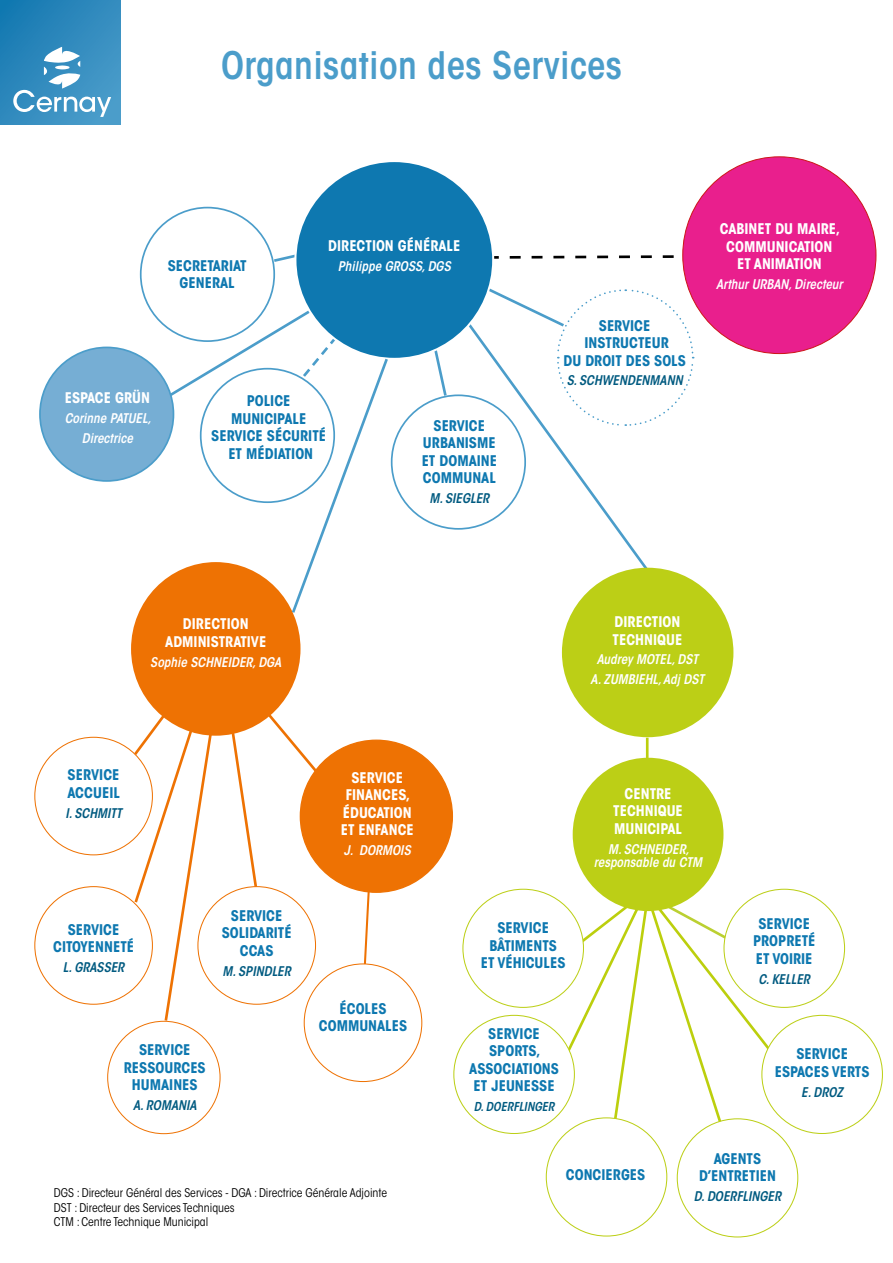
<style>
.page{position:relative;width:893px;height:1263px;background:#fff}
.page>*{position:absolute;margin:0;border:0;box-sizing:border-box;transform-origin:0 0}
.t1{font:600 condensed 37.65px "ITC Avant Garde Std";letter-spacing:.01em;color:#4b9dca}
.t2{font:700 condensed 14.55px/17.5px "ITC Avant Garde Std";color:#0e78b0;text-align:center}
.t3{font:700 condensed 14.55px/17.5px "ITC Avant Garde Std";color:#fff;text-align:center}
.t4{font:italic 600 condensed 13.2px/20px "ITC Avant Garde Std";color:#fff;text-align:center}
.t5{font:italic 600 condensed 13.2px "ITC Avant Garde Std";color:#005a80}
.t6{font:italic 600 condensed 12.3px "ITC Avant Garde Std";color:#005a80}
.t7{font:condensed 12px/14.2px "ITC Avant Garde Std";color:#000}
</style>
<div class="page">
<svg style="left:0;top:0;width:121px;height:124px;background:#2d88bc"></svg>
<svg style="left:13px;top:47px;width:98px;height:70px"></svg>
<svg style="left:271px;top:251px;width:23px;height:13px"></svg>
<svg style="left:231px;top:728px;width:26px;height:163px"></svg>
<div style="left:198px;top:887px;width:118px;height:117px;background:#fff;border-radius:50%"></div>
<svg style="left:494px;top:255px;width:180px;height:4px"></svg>
<svg style="left:434px;top:350px;width:8px;height:49px"></svg>
<svg style="left:265px;top:711px;width:62px;height:74px"></svg>
<svg style="left:131px;top:705px;width:83px;height:318px"></svg>
<svg style="left:442px;top:324px;width:208px;height:248px"></svg>
<hr style="left:646px;top:738px;width:3px;height:20px;background:#bccf0d">
<div style="left:295px;top:161px;width:198px;height:198px;background:#0e78b0;border-radius:50%"></div>
<div style="left:683px;top:157px;width:193px;height:197px;background:#e91f8d;border-radius:50%"></div>
<div style="left:132px;top:563px;width:167px;height:172px;background:#ee7203;border-radius:50%"></div>
<div style="left:300px;top:740px;width:152px;height:152px;background:#ee7203;border-radius:50%"></div>
<div style="left:35px;top:737px;width:117px;height:118px;background:#fff;border-radius:50%"></div>
<div style="left:562px;top:568px;width:171px;height:169px;background:#bccf16;border-radius:50%"></div>
<svg style="left:560px;top:896px;width:215px;height:254px"></svg>
<div style="left:573px;top:758px;width:150px;height:153px;background:#bccf16;border-radius:50%"></div>
<svg style="left:361px;top:891px;width:11px;height:72px"></svg>
<div style="left:677px;top:1119px;width:121px;height:118px;background:#fff;border-radius:50%"></div>
<svg style="left:485px;top:286px;width:209px;height:141px"></svg>
<div style="left:40px;top:347px;width:133px;height:134px;background:#76aed4;border-radius:50%"></div>
<svg style="left:165px;top:306px;width:225px;height:310px"></svg>
<h1 class="t1" style="left:221px;top:42px;width:402px">Organisation des Services</h1>
<p class="t2" style="left:168px;top:256px;width:80px">SECRETARIAT<br>GENERAL</p>
<p class="t3" style="left:328px;top:236px;width:134px">DIRECTION GÉNÉRALE</p>
<p class="t4" style="left:338px;top:256px;width:114px">Philippe GROSS, DGS</p>
<p class="t3" style="left:65px;top:389px;width:87px">ESPACE GRÜN</p>
<p class="t4" style="left:65px;top:408px;width:88px">Corinne PATUEL,<br>Directrice</p>
<p class="t2" style="left:211px;top:392px;width:116px">POLICE<br>MUNICIPALE<br>SERVICE SÉCURITÉ<br>ET MÉDIATION</p>
<p class="t2" style="left:422px;top:416px;width:77px">SERVICE<br>URBANISME<br>ET DOMAINE<br>COMMUNAL</p>
<p class="t5" style="left:429px;top:490px;width:61px">M. SIEGLER</p>
<p class="t2" style="left:563px;top:316px;width:124px">SERVICE<br>INSTRUCTEUR<br>DU DROIT DES SOLS</p>
<p class="t5" style="left:567px;top:372px;width:118px">S. SCHWENDENMANN</p>
<p class="t3" style="left:720px;top:220px;width:122px">CABINET DU MAIRE,<br>COMMUNICATION<br>ET ANIMATION</p>
<p class="t4" style="left:716px;top:275px;width:128px">Arthur URBAN, Directeur</p>
<p class="t3" style="left:165px;top:615px;width:103px">DIRECTION<br>ADMINISTRATIVE</p>
<p class="t4" style="left:150px;top:652px;width:132px">Sophie SCHNEIDER, DGA</p>
<p class="t2" style="left:67px;top:766px;width:54px;text-align:left">SERVICE<br>ACCUEIL</p>
<p class="t5" style="left:65px;top:805px;width:58px">I. SCHMITT</p>
<p class="t2" style="left:53px;top:920px;width:83px">SERVICE<br>CITOYENNETÉ</p>
<p class="t5" style="left:63px;top:959px;width:63px">L. GRASSER</p>
<p class="t2" style="left:222px;top:906px;width:71px">SERVICE<br>SOLIDARITÉ<br>CCAS</p>
<p class="t5" style="left:223px;top:963px;width:70px">M. SPINDLER</p>
<p class="t2" style="left:124px;top:1041px;width:83px">SERVICE<br>RESSOURCES<br>HUMAINES</p>
<p class="t5" style="left:133px;top:1097px;width:65px">A. ROMANIA</p>
<p class="t3" style="left:341px;top:768px;width:75px">SERVICE<br>FINANCES,<br>ÉDUCATION<br>ET ENFANCE</p>
<p class="t4" style="left:344px;top:840px;width:68px">J. DORMOIS</p>
<p class="t2" style="left:319px;top:999px;width:90px">ÉCOLES<br>COMMUNALES</p>
<p class="t3" style="left:613px;top:613px;width:71px;text-align:left">DIRECTION<br>TECHNIQUE</p>
<p class="t4" style="left:591px;top:650px;width:115px">Audrey MOTEL, DST<br>A. ZUMBIEHL, Adj DST</p>
<p class="t2" style="left:481px;top:919px;width:86px">SERVICE<br>BÂTIMENTS<br>ET VÉHICULES</p>
<p class="t2" style="left:469px;top:1024px;width:91px">SERVICE<br>SPORTS,<br>ASSOCIATIONS<br>ET JEUNESSE</p>
<p class="t6" style="left:474px;top:1099px;width:82px">D. DOERFLINGER</p>
<p class="t3" style="left:613px;top:784px;width:71px">CENTRE<br>TECHNIQUE<br>MUNICIPAL</p>
<p class="t4" style="left:594px;top:842px;width:110px;line-height:13.2px">M. SCHNEIDER, responsable du CTM</p>
<p class="t2" style="left:753px;top:915px;width:64px">SERVICE<br>PROPRETÉ<br>ET VOIRIE</p>
<p class="t5" style="left:759px;top:971px;width:53px">C. KELLER</p>
<p class="t2" style="left:775px;top:1045px;width:96px">SERVICE<br>ESPACES VERTS</p>
<p class="t5" style="left:801px;top:1084px;width:43px">E. DROZ</p>
<p class="t7" style="left:54px;top:1186px;width:335px">DGS : Directeur Général des Services - DGA : Directrice Générale Adjointe<br>DST : Directeur des Services Techniques<br>CTM : Centre Technique Municipal</p>
<p class="t2" style="left:566px;top:1166px;width:81px">CONCIERGES</p>
<p class="t2" style="left:699px;top:1149px;width:78px">AGENTS<br>D’ENTRETIEN</p>
<p class="t5" style="left:694px;top:1188px;width:89px">D. DOERFLINGER</p>
</div>
